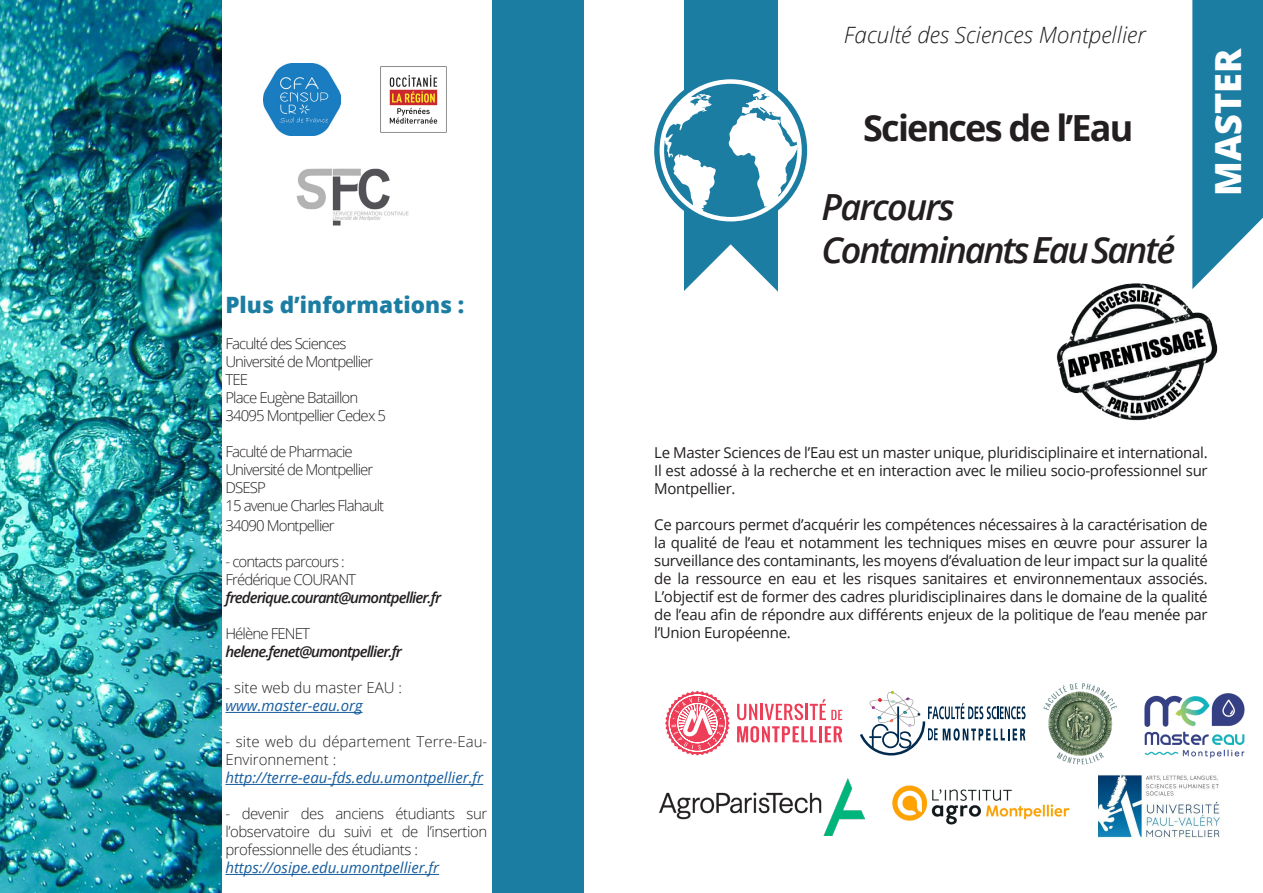
<style>
.page{position:relative;width:1263px;height:893px;background:#fff}
.page>*{position:absolute;margin:0;border:0;box-sizing:border-box;transform-origin:0 0}
.t1{font:italic 600 36px "Open Sans";letter-spacing:-.06em;color:#231f20}
.t2{font:700 36px "Open Sans";letter-spacing:-.05em;color:#231f20}
.t3{font:800 36px "Open Sans";color:#fff}
.t4{font:italic 300 22.5px "Open Sans";color:#231f20}
.t5{font:800 22.5px "Open Sans";color:#1c7da3}
.t6{font:15px/18px "Open Sans";letter-spacing:-.02em;color:#231f20;text-align:justify}
.t7{font:300 15px/18px "Open Sans";letter-spacing:-.06em;color:#231f20;text-align:justify}
.t8{font:italic 15px "Open Sans";color:#175d9e}
.t9{font:300 15px/18px "Open Sans";color:#231f20}
.t10{font:italic 600 15px "Open Sans";letter-spacing:-.06em;color:#231f20}
</style>
<div class="page">
<div style="left:492px;top:0;width:91px;height:893px;background:#1c7da3"></div>
<svg style="left:1192px;top:0;width:71px;height:281px;background:#338aac"></svg>
<hr style="left:225px;top:712px;width:138px;height:1px;background:#175d9e">
<hr style="left:225px;top:784px;width:258px;height:1px;background:#175d9e">
<hr style="left:225px;top:874px;width:214px;height:1px;background:#175d9e">
<div style="left:684px;top:0;width:94px;height:292px;background:#1c7da3"></div>
<svg style="left:684px;top:244px;width:94px;height:48px"></svg>
<div style="left:654px;top:74px;width:153px;height:153px;background:#1c7da3;border-radius:50%"></div>
<svg style="left:660px;top:79px;width:142px;height:142px"></svg>
<hr style="left:805px;top:704px;width:3px;height:16px;background:#ee3d56">
<svg style="left:810px;top:699px;width:32px;height:21px"></svg>
<svg style="left:765px;top:704px;width:38px;height:16px"></svg>
<svg style="left:737px;top:704px;width:20px;height:16px"></svg>
<hr style="left:760px;top:704px;width:3px;height:16px;background:#ee3d56">
<svg style="left:737px;top:726px;width:105px;height:17px"></svg>
<svg style="left:665px;top:691px;width:65px;height:64px"></svg>
<svg style="left:860px;top:691px;width:165px;height:64px"></svg>
<img style="left:659px;top:778px;width:205px;height:57px">
<img style="left:1098px;top:775px;width:122px;height:63px">
<img style="left:0;top:0;width:221px;height:893px">
<img style="left:892px;top:785px;width:178px;height:40px">
<img style="left:1056px;top:281px;width:162px;height:140px">
<img style="left:1043px;top:683px;width:74px;height:81px">
<img style="left:263px;top:63px;width:77px;height:73px">
<img style="left:380px;top:66px;width:67px;height:67px">
<img style="left:296px;top:168px;width:113px;height:58px">
<img style="left:1144px;top:693px;width:101px;height:66px">
<p class="t5" style="left:225px;top:288px;width:240px">Plus d’informations :</p>
<p class="t7" style="left:225px;top:335px;width:123px">Faculté des Sciences</p>
<p class="t7" style="left:225px;top:353px;width:149px">Université de Montpellier</p>
<p class="t7" style="left:225px;top:371px;width:24px">TEE</p>
<p class="t7" style="left:225px;top:389px;width:134px">Place Eugène Bataillon</p>
<p class="t7" style="left:225px;top:407px;width:162px">34095 Montpellier Cedex 5</p>
<p class="t7" style="left:225px;top:443px;width:129px">Faculté de Pharmacie</p>
<p class="t7" style="left:225px;top:461px;width:149px">Université de Montpellier</p>
<p class="t7" style="left:225px;top:479px;width:42px">DSESP</p>
<p class="t7" style="left:225px;top:497px;width:160px">15 avenue Charles Flahault</p>
<p class="t7" style="left:225px;top:516px;width:111px">34090 Montpellier</p>
<p class="t7" style="left:225px;top:552px;width:121px">- contacts parcours :</p>
<p class="t7" style="left:225px;top:570px;width:132px">Frédérique COURANT</p>
<p class="t10" style="left:225px;top:588px;width:217px">frederique.courant@umontpellier.fr</p>
<p class="t7" style="left:225px;top:624px;width:86px">Hélène FENET</p>
<p class="t10" style="left:225px;top:642px;width:178px">helene.fenet@umontpellier.fr</p>
<p class="t9" style="left:225px;top:678px;width:178px">- site web du master EAU :</p>
<p class="t8" style="left:225px;top:696px;width:139px">www.master-eau.org</p>
<p class="t9" style="left:225px;top:732px;width:263px">- site web du département Terre-Eau-<br>Environnement :</p>
<p class="t8" style="left:225px;top:768px;width:259px">http://terre-eau-fds.edu.umontpellier.fr</p>
<p class="t7" style="left:225px;top:804px;width:263px">- devenir des anciens étudiants sur l’observatoire du suivi et de l’insertion professionnelle des étudiants :</p>
<p class="t8" style="left:225px;top:858px;width:215px">https://osipe.edu.umontpellier.fr</p>
<p class="t4" style="left:844px;top:19px;width:303px">Faculté des Sciences Montpellier</p>
<p class="t2" style="left:863px;top:102px;width:272px">Sciences de l’Eau</p>
<p class="t1" style="left:821px;top:183px;width:135px">Parcours</p>
<p class="t1" style="left:821px;top:226px;width:355px">Contaminants Eau Santé</p>
<p class="t3" style="left:1200px;top:196px;width:149px;rotate:-90deg">MASTER</p>
<p class="t6" style="left:654px;top:443px;width:555px">Le Master Sciences de l’Eau est un master unique, pluridisciplinaire et international.<br>Il est adossé à la recherche et en interaction avec le milieu socio-professionnel sur Montpellier.</p>
<p class="t6" style="left:654px;top:515px;width:555px">Ce parcours permet d’acquérir les compétences nécessaires à la caractérisation de la qualité de l’eau et notamment les techniques mises en œuvre pour assurer la surveillance des contaminants, les moyens d’évaluation de leur impact sur la qualité de la ressource en eau et les risques sanitaires et environnementaux associés.<br>L’objectif est de former des cadres pluridisciplinaires dans le domaine de la qualité de l’eau afin de répondre aux différents enjeux de la politique de l’eau menée par l’Union Européenne.</p>
</div>
